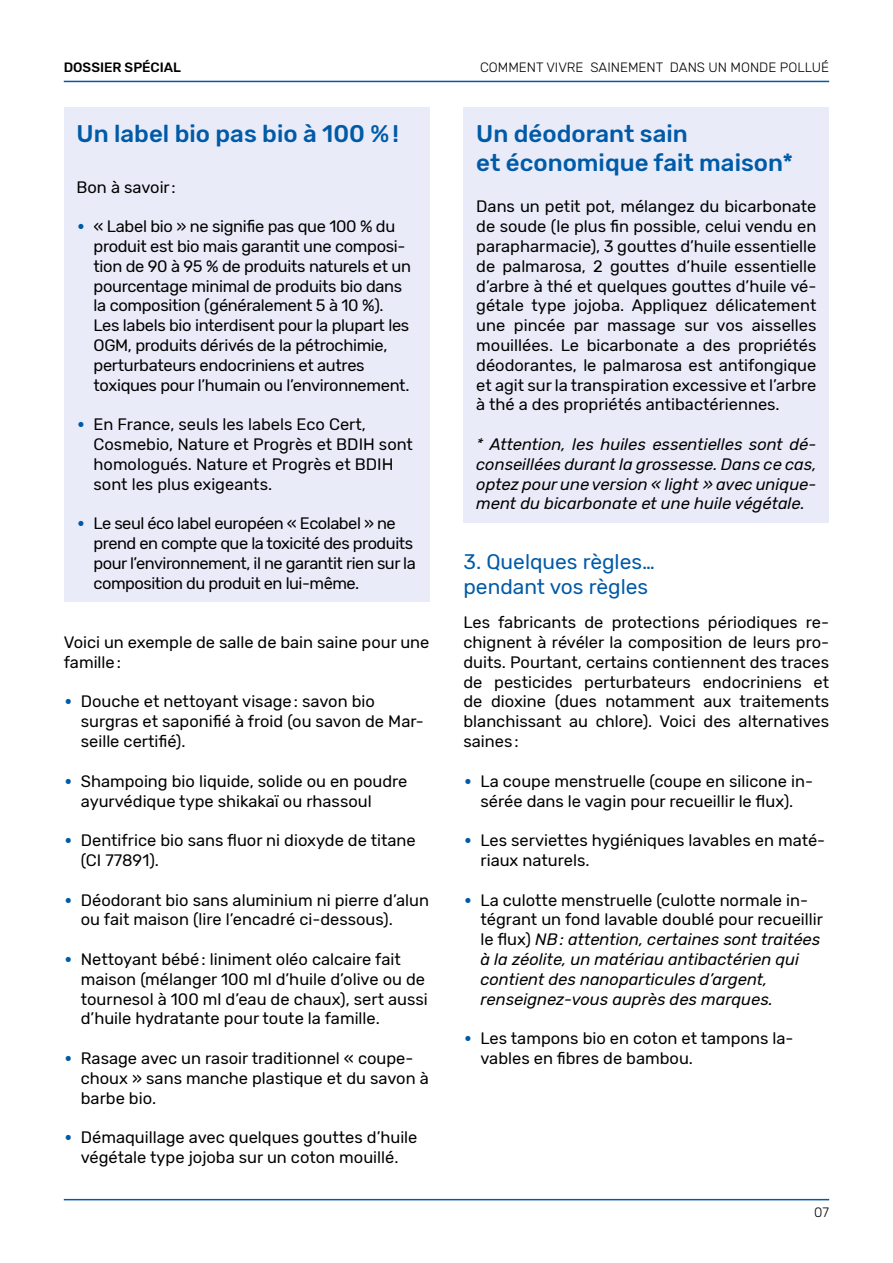
<style>
.page{position:relative;width:893px;height:1263px;background:#fff}
.page>*{position:absolute;margin:0;border:0;box-sizing:border-box;transform-origin:0 0}
.t1{font:500 24px/28.8px "Rubik";color:#005aa7}
.t2{font:21px/25.2px "Rubik";color:#005aa7}
.t3{font:16.5px/19.8px "Rubik";color:#000}
.t4{font:italic 16.5px/19.8px "Rubik";color:#000}
.t5{font:16.5px/19.8px "Rubik";letter-spacing:-.02em;color:#000}
.t6{font:16.5px/19.8px "Rubik";letter-spacing:-.03em;color:#000}
.t7{font:300 13.5px "Rubik";color:#000}
.t8{font:500 13.5px "Rubik";color:#000}
.s1{font-family:"Adonis";color:#005aa7}
.s2{font-family:"Adonis";font-style:normal;color:#005aa7}
.s3{font-style:normal}
</style>
<div class="page">
<hr style="left:64px;top:81px;width:765px;height:1px;background:#005aa7">
<hr style="left:64px;top:1199px;width:765px;height:1px;background:#005aa7">
<div style="left:64px;top:107px;width:365px;height:494px;background:#e9ecf8"></div>
<div style="left:463px;top:107px;width:366px;height:415px;background:#e9ecf8"></div>
<p class="t8" style="left:64px;top:60px;width:119px">DOSSIER SPÉCIAL</p>
<p class="t7" style="left:480px;top:60px;width:351px">COMMENT VIVRE SAINEMENT DANS UN MONDE POLLUÉ</p>
<h1 class="t1" style="left:77px;top:120px;width:324px">Un label bio pas bio à 100 %!</h1>
<p class="t3" style="left:77px;top:177px;width:101px">Bon à savoir:</p>
<p class="t5" style="left:94px;top:217px;width:319px;text-indent:-17px"><span class="s1">•</span> « Label bio » ne signifie pas que 100 % du produit est bio mais garantit une composi&shy;tion de 90 à 95 % de produits naturels et un pourcentage minimal de produits bio dans la composition (généralement 5 à 10 %).<br>Les labels bio interdisent pour la plupart les OGM, produits dérivés de la pétrochimie, perturbateurs endocriniens et autres toxiques pour l’humain ou l’environnement.</p>
<p class="t3" style="left:94px;top:415px;width:321px;text-indent:-17px"><span class="s1">•</span> En France, seuls les labels Eco Cert, Cosmebio, Nature et Progrès et BDIH sont homologués. Nature et Progrès et BDIH sont les plus exigeants.</p>
<p class="t6" style="left:94px;top:514px;width:324px;text-indent:-17px"><span class="s1">•</span> Le seul éco label européen « Ecolabel » ne prend en compte que la toxicité des produits pour l’environnement, il ne garantit rien sur la composition du produit en lui-même.</p>
<p class="t3" style="left:64px;top:633px;width:367px">Voici un exemple de salle de bain saine pour une famille:</p>
<p class="t3" style="left:81px;top:692px;width:345px;text-indent:-17px"><span class="s1">•</span> Douche et nettoyant visage: savon bio surgras et saponifié à froid (ou savon de Mar&shy;seille certifié).</p>
<p class="t3" style="left:81px;top:771px;width:328px;text-indent:-17px"><span class="s1">•</span> Shampoing bio liquide, solide ou en poudre ayurvédique type shikakaï ou rhassoul</p>
<p class="t3" style="left:81px;top:831px;width:336px;text-indent:-17px"><span class="s1">•</span> Dentifrice bio sans fluor ni dioxyde de titane (CI 77891).</p>
<p class="t3" style="left:81px;top:890px;width:350px;text-indent:-17px"><span class="s1">•</span> Déodorant bio sans aluminium ni pierre d’alun ou fait maison (lire l’encadré ci-dessous).</p>
<p class="t3" style="left:81px;top:950px;width:349px;text-indent:-17px"><span class="s1">•</span> Nettoyant bébé: liniment oléo calcaire fait maison (mélanger 100 ml d’huile d’olive ou de tournesol à 100 ml d’eau de chaux), sert aussi d’huile hydratante pour toute la famille.</p>
<p class="t3" style="left:81px;top:1049px;width:349px;text-indent:-17px"><span class="s1">•</span> Rasage avec un rasoir traditionnel « coupe&shy;choux » sans manche plastique et du savon à barbe bio.</p>
<p class="t3" style="left:64px;top:1128px;width:355px;text-align:center"><span class="s1">•</span> Démaquillage avec quelques gouttes d’huile végétale type jojoba sur un coton mouillé.</p>
<h1 class="t1" style="left:476px;top:120px;width:318px">Un déodorant sain<br>et économique fait maison*</h1>
<p class="t3" style="left:476px;top:197px;width:342px;text-align:justify">Dans un petit pot, mélangez du bicarbonate de soude (le plus fin possible, celui vendu en parapharmacie), 3 gouttes d’huile essentielle de palmarosa, 2 gouttes d’huile essentielle d’arbre à thé et quelques gouttes d’huile vé&shy;gétale type jojoba. Appliquez délicatement une pincée par massage sur vos aisselles mouillées. Le bicarbonate a des propriétés déodorantes, le palmarosa est antifongique et agit sur la transpiration excessive et l’arbre à thé a des propriétés antibactériennes.</p>
<p class="t4" style="left:476px;top:435px;width:342px;text-align:justify">* Attention, les huiles essentielles sont dé&shy;conseillées durant la grossesse. Dans ce cas, optez pour une version « light » avec unique&shy;ment du bicarbonate et une huile végétale.</p>
<p class="t2" style="left:463px;top:549px;width:193px">3. Quelques règles… pendant vos règles</p>
<p class="t3" style="left:463px;top:613px;width:367px;text-align:justify">Les fabricants de protections périodiques re&shy;chignent à révéler la composition de leurs pro&shy;duits. Pourtant, certains contiennent des traces de pesticides perturbateurs endocriniens et de dioxine (dues notamment aux traitements blanchissant au chlore). Voici des alternatives saines:</p>
<p class="t3" style="left:463px;top:771px;width:351px;text-align:center"><span class="s1">•</span> La coupe menstruelle (coupe en silicone in&shy;sérée dans le vagin pour recueillir le flux).</p>
<p class="t3" style="left:480px;top:831px;width:346px;text-indent:-17px"><span class="s1">•</span> Les serviettes hygiéniques lavables en maté&shy;riaux naturels.</p>
<p class="t4" style="left:480px;top:890px;width:344px;text-indent:-17px"><span class="s2">•</span> <span class="s3">La culotte menstruelle (culotte normale in&shy;tégrant un fond lavable doublé pour recueillir le flux)</span> NB: attention, certaines sont traitées à la zéolite, un matériau antibactérien qui contient des nanoparticules d’argent, renseignez-vous auprès des marques.</p>
<p class="t3" style="left:480px;top:1029px;width:315px;text-indent:-17px"><span class="s1">•</span> Les tampons bio en coton et tampons la&shy;vables en fibres de bambou.</p>
<p class="t7" style="left:814px;top:1205px;width:16px">07</p>
</div>
